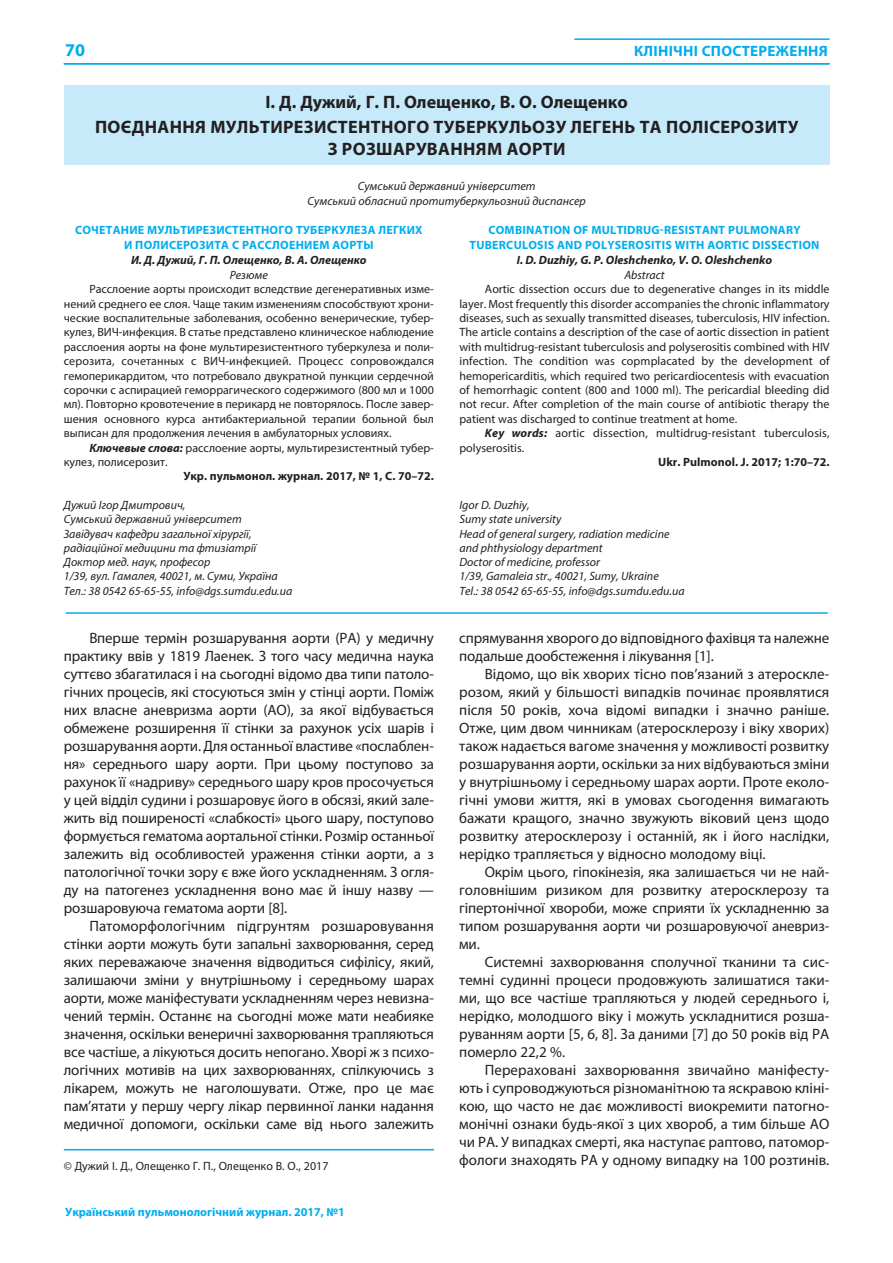
<style>
.page{position:relative;width:893px;height:1263px;background:#fff}
.page>*{position:absolute;margin:0;border:0;box-sizing:border-box;transform-origin:0 0}
.t1{font:700 18px/25.8px "Myriad Pro";letter-spacing:.02em;color:#231f20;text-align:center}
.t2{font:700 18px "Myriad Pro";color:#00aeef}
.t3{font:15px/18px "Myriad Pro";letter-spacing:-.01em;color:#231f20;text-align:justify}
.t4{font:700 15px "Myriad Pro";letter-spacing:.02em;color:#00aeef}
.t5{font:12px/14.4px "Myriad Pro";color:#231f20;text-align:justify}
.t6{font:italic 12px/14.2px "Myriad Pro";color:#231f20}
.t7{font:700 12px/15px "Myriad Pro";letter-spacing:.02em;color:#00aeef;text-align:center}
.t8{font:italic 700 12px "Myriad Pro";color:#231f20}
.t9{font:700 12px "Myriad Pro";color:#231f20}
.t10{font:700 12px "Myriad Pro";color:#00aeef}
.s1{font-weight:700;font-style:italic}
</style>
<div class="page">
<hr style="left:574px;top:38px;width:255px;height:2px;background:#00aeef">
<hr style="left:64px;top:63px;width:765px;height:2px;background:#00aeef">
<div style="left:64px;top:85px;width:765px;height:80px;background:#c6eafa"></div>
<hr style="left:66px;top:612px;width:761px;height:2px;background:#00aeef">
<hr style="left:64px;top:1149px;width:370px;height:1px;background:#00aeef">
<p class="t2" style="left:65px;top:43px;width:21px">70</p>
<p class="t4" style="left:634px;top:45px;width:195px">КЛІНІЧНІ СПОСТЕРЕЖЕННЯ</p>
<p class="t1" style="left:95px;top:90px;width:704px">І. Д. Дужий, Г. П. Олещенко, В. О. Олещенко<br>ПОЄДНАННЯ МУЛЬТИРЕЗИСТЕНТНОГО ТУБЕРКУЛЬОЗУ ЛЕГЕНЬ ТА ПОЛІСЕРОЗИТУ</p>
<p class="t1" style="left:328px;top:138px;width:239px">З РОЗШАРУВАННЯМ АОРТИ</p>
<p class="t6" style="left:307px;top:180px;width:280px;line-height:15px;text-align:center">Сумський державний університет<br>Сумський обласний протитуберкульозний диспансер</p>
<p class="t7" style="left:75px;top:224px;width:349px">СОЧЕТАНИЕ МУЛЬТИРЕЗИСТЕНТНОГО ТУБЕРКУЛЕЗА ЛЕГКИХ<br>И ПОЛИСЕРОЗИТА С РАССЛОЕНИЕМ АОРТЫ</p>
<p class="t8" style="left:131px;top:255px;width:237px">И. Д. Дужий, Г. П. Олещенко, В. А. Олещенко</p>
<p class="t6" style="left:230px;top:269px;width:40px">Резюме</p>
<p class="t5" style="left:64px;top:283px;width:371px;text-indent:26px">Расслоение аорты происходит вследствие дегенеративных изме&shy;нений среднего ее слоя. Чаще таким изменениям способствуют хрони&shy;ческие воспалительные заболевания, особенно венерические, тубер&shy;кулез, ВИЧ-инфекция. В статье представлено клиническое наблюдение расслоения аорты на фоне мультирезистентного туберкулеза и поли&shy;серозита, сочетанных с ВИЧ-инфекцией. Процесс сопровождался гемоперикардитом, что потребовало двукратной пункции сердечной сорочки с аспирацией геморрагического содержимого (800 мл и 1000 мл). Повторно кровотечение в перикард не повторялось. После завер&shy;шения основного курса антибактериальной терапии больной был выписан для продолжения лечения в амбулаторных условиях.</p>
<p class="t5" style="left:64px;top:441px;width:371px;text-indent:26px"><span class="s1">Ключевые слова:</span> расслоение аорты, мультирезистентный тубер&shy;кулез, полисерозит.</p>
<p class="t9" style="left:183px;top:472px;width:252px">Укр. пульмонол. журнал. 2017, № 1, С. 70–72.</p>
<p class="t6" style="left:64px;top:499px;width:230px">Дужий Ігор Дмитрович,<br>Сумський державний університет Завідувач кафедри загальної хірургії, радіаційної медицини та фтизіатрії Доктор мед. наук, професор<br>1/39, вул. Гамалея, 40021, м. Суми, Україна Тел.: 38 0542 65-65-55, info@dgs.sumdu.edu.ua</p>
<p class="t7" style="left:469px;top:224px;width:351px">COMBINATION OF MULTIDRUG-RESISTANT PULMONARY<br>TUBERCULOSIS AND POLYSEROSITIS WITH AORTIC DISSECTION</p>
<p class="t8" style="left:517px;top:255px;width:257px">I. D. Duzhiy, G. P. Oleshchenko, V. O. Oleshchenko</p>
<p class="t6" style="left:624px;top:269px;width:42px">Abstract</p>
<p class="t5" style="left:459px;top:283px;width:371px;text-indent:26px">Aortic dissection occurs due to degenerative changes in its middle layer. Most frequently this disorder accompanies the chronic inflammatory diseases, such as sexually transmitted diseases, tuberculosis, HIV infection.<br>The article contains a description of the case of aortic dissection in patient with multidrug-resistant tuberculosis and polyserositis combined with HIV infection. The condition was copmplacated by the development of hemopericarditis, which required two pericardiocentesis with evacuation of hemorrhagic content (800 and 1000 ml). The pericardial bleeding did not recur. After completion of the main course of antibiotic therapy the patient was discharged to continue treatment at home.</p>
<p class="t5" style="left:459px;top:427px;width:371px;text-indent:26px"><span class="s1">Key words:</span> aortic dissection, multidrug-resistant tuberculosis, polyserositis.</p>
<p class="t9" style="left:658px;top:457px;width:173px">Ukr. Pulmonol. J. 2017; 1:70–72.</p>
<p class="t6" style="left:459px;top:499px;width:227px">Igor D. Duzhiy,<br>Sumy state university<br>Head of general surgery, radiation medicine and phthysiology department<br>Doctor of medicine, professor<br>1/39, Gamaleia str., 40021, Sumy, Ukraine<br>Tel.: 38 0542 65-65-55, info@dgs.sumdu.edu.ua</p>
<p class="t3" style="left:64px;top:630px;width:371px;text-indent:26px">Вперше термін розшарування аорти (РА) у медичну практику ввів у 1819 Лаенек. З того часу медична наука суттєво збагатилася і на сьогодні відомо два типи патоло&shy;гічних процесів, які стосуються змін у стінці аорти. Поміж них власне аневризма аорти (АО), за якої відбувається обмежене розширення її стінки за рахунок усіх шарів і розшарування аорти. Для останньої властиве «послаблен&shy;ня» середнього шару аорти. При цьому поступово за рахунок її «надриву» середнього шару кров просочується у цей відділ судини і розшаровує його в обсязі, який зале&shy;жить від поширеності «слабкості» цього шару, поступово формується гематома аортальної стінки. Розмір останньої залежить від особливостей ураження стінки аорти, а з патологічної точки зору є вже його ускладненням. З огля&shy;ду на патогенез ускладнення воно має й іншу назву — розшаровуюча гематома аорти [8].</p>
<p class="t3" style="left:64px;top:918px;width:371px;text-indent:26px">Патоморфологічним підгрунтям розшаровування стінки аорти можуть бути запальні захворювання, серед яких переважаюче значення відводиться сифілісу, який, залишаючи зміни у внутрішньому і середньому шарах аорти, може маніфестувати ускладненням через невизна&shy;чений термін. Останнє на сьогодні може мати неабияке значення, оскільки венеричні захворювання трапляються все частіше, а лікуються досить непогано. Хворі ж з психо&shy;логічних мотивів на цих захворюваннях, спілкуючись з лікарем, можуть не наголошувати. Отже, про це має пам’ятати у першу чергу лікар первинної ланки надання медичної допомоги, оскільки саме від нього залежить</p>
<p class="t5" style="left:64px;top:1159px;width:266px">© Дужий І. Д., Олещенко Г. П., Олещенко В. О., 2017</p>
<p class="t10" style="left:65px;top:1207px;width:281px">Український пульмонологічний журнал. 2017, №1</p>
<p class="t3" style="left:459px;top:630px;width:371px">спрямування хворого до відповідного фахівця та належне подальше дообстеження і лікування [1].</p>
<p class="t3" style="left:459px;top:666px;width:371px;text-indent:26px">Відомо, що вік хворих тісно пов’язаний з атероскле&shy;розом, який у більшості випадків починає проявлятися після 50 років, хоча відомі випадки і значно раніше.<br>Отже, цим двом чинникам (атеросклерозу і віку хворих) також надається вагоме значення у можливості розвитку розшарування аорти, оскільки за них відбуваються зміни у внутрішньому і середньому шарах аорти. Проте еколо&shy;гічні умови життя, які в умовах сьогодення вимагають бажати кращого, значно звужують віковий ценз щодо розвитку атеросклерозу і останній, як і його наслідки, нерідко трапляється у відносно молодому віці.</p>
<p class="t3" style="left:459px;top:864px;width:371px;text-indent:26px">Окрім цього, гіпокінезія, яка залишається чи не най&shy;головнішим ризиком для розвитку атеросклерозу та гіпертонічної хвороби, може сприяти їх ускладненню за типом розшарування аорти чи розшаровуючої аневриз&shy;ми.</p>
<p class="t3" style="left:459px;top:954px;width:371px;text-indent:26px">Системні захворювання сполучної тканини та сис&shy;темні судинні процеси продовжують залишатися таки&shy;ми, що все частіше трапляються у людей середнього і, нерідко, молодшого віку і можуть ускладнитися розша&shy;руванням аорти [5, 6, 8]. За даними [7] до 50 років від РА померло 22,2 %.</p>
<p class="t3" style="left:459px;top:1062px;width:371px;text-indent:26px">Перераховані захворювання звичайно маніфесту&shy;ють і супроводжуються різноманітною та яскравою кліні&shy;кою, що часто не дає можливості виокремити патогно&shy;монічні ознаки будь-якої з цих хвороб, а тим більше АО чи РА. У випадках смерті, яка наступає раптово, патомор&shy;фологи знаходять РА у одному випадку на 100 розтинів.</p>
</div>
